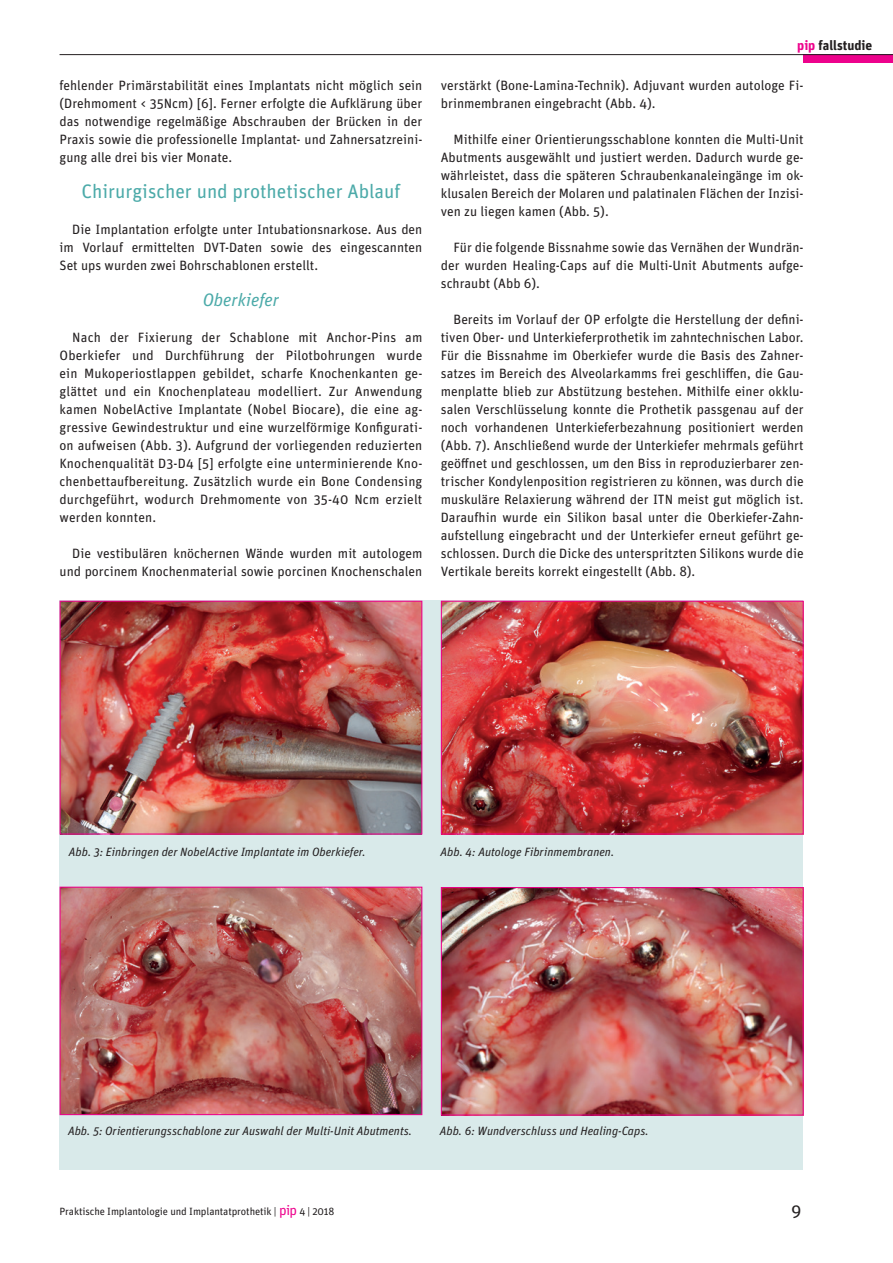
<style>
.page{position:relative;width:893px;height:1263px;background:#fff}
.page>*{position:absolute;margin:0;border:0;box-sizing:border-box;transform-origin:0 0}
.t1{font:19.5px "Unit OT";color:#4caaa9}
.t2{font:italic 18px "Unit OT";color:#4caaa9}
.t3{font:18px "Unit OT";color:#231f20}
.t4{font:13.5px/18px "Unit OT";color:#231f20;text-align:justify}
.t5{font:700 13.5px "Unit OT";color:#231f20}
.t6{font:italic 12px "Unit OT";color:#231f20}
.t7{font:10.5px "Unit OT";letter-spacing:-.01em;color:#231f20}
.s1{color:#ed028c}
.s2{font-size:14.1px;color:#ed028c}
</style>
<div class="page">
<div style="left:804px;top:54px;width:89px;height:9px;background:#ed028c"></div>
<hr style="left:60px;top:54px;width:833px;height:1px;background:#231f20">
<div style="left:60px;top:601px;width:743px;height:569px;background:#d9eaea"></div>
<img style="left:62px;top:889px;width:358px;height:224px">
<div style="left:60px;top:887px;width:362px;height:228px;border:1px solid #ed028c"></div>
<img style="left:62px;top:603px;width:358px;height:229px">
<div style="left:60px;top:601px;width:362px;height:233px;border:1px solid #ed028c"></div>
<img style="left:443px;top:889px;width:359px;height:224px">
<div style="left:441px;top:887px;width:363px;height:228px;border:1px solid #ed028c"></div>
<img style="left:443px;top:603px;width:359px;height:229px">
<div style="left:441px;top:601px;width:363px;height:233px;border:1px solid #ed028c"></div>
<p class="t4" style="left:60px;top:76px;width:364px">fehlender Primärstabilität eines Implantats nicht möglich sein (Drehmoment &lt; 35Ncm) [6]. Ferner erfolgte die Aufklärung über das notwendige regelmäßige Abschrauben der Brücken in der Praxis sowie die professionelle Implantat- und Zahnersatzreini&shy;gung alle drei bis vier Monate.</p>
<h1 class="t1" style="left:81px;top:180px;width:321px">Chirurgischer und prothetischer Ablauf</h1>
<p class="t4" style="left:60px;top:220px;width:364px;text-indent:13px">Die Implantation erfolgte unter Intubationsnarkose. Aus den im Vorlauf ermittelten DVT-Daten sowie des eingescannten Set ups wurden zwei Bohrschablonen erstellt.</p>
<h2 class="t2" style="left:203px;top:289px;width:78px">Oberkiefer</h2>
<p class="t4" style="left:60px;top:328px;width:364px;text-indent:13px">Nach der Fixierung der Schablone mit Anchor-Pins am Oberkiefer und Durchführung der Pilotbohrungen wurde ein Mukoperiostlappen gebildet, scharfe Knochenkanten ge&shy;glättet und ein Knochenplateau modelliert. Zur Anwendung kamen NobelActive Implantate (Nobel Biocare), die eine ag&shy;gressive Gewindestruktur und eine wurzelförmige Konfigurati&shy;on aufweisen (Abb. 3). Aufgrund der vorliegenden reduzierten Knochenqualität D3-D4 [5] erfolgte eine unterminierende Kno&shy;chenbettaufbereitung. Zusätzlich wurde ein Bone Condensing durchgeführt, wodurch Drehmomente von 35-40 Ncm erzielt werden konnten.</p>
<p class="t4" style="left:60px;top:544px;width:364px;text-align:right">Die vestibulären knöchernen Wände wurden mit autologem und porcinem Knochenmaterial sowie porcinen Knochenschalen</p>
<p class="t5" style="left:797px;top:37px;width:77px"><span class="s1">pip</span> fallstudie</p>
<p class="t4" style="left:441px;top:76px;width:364px">verstärkt (Bone-Lamina-Technik). Adjuvant wurden autologe Fi&shy;brinmembranen eingebracht (Abb. 4).</p>
<p class="t4" style="left:441px;top:130px;width:364px;text-indent:13px">Mithilfe einer Orientierungsschablone konnten die Multi-Unit Abutments ausgewählt und justiert werden. Dadurch wurde ge&shy;währleistet, dass die späteren Schraubenkanaleingänge im ok&shy;klusalen Bereich der Molaren und palatinalen Flächen der Inzisi&shy;ven zu liegen kamen (Abb. 5).</p>
<p class="t4" style="left:441px;top:238px;width:364px;text-indent:13px">Für die folgende Bissnahme sowie das Vernähen der Wundrän&shy;der wurden Healing-Caps auf die Multi-Unit Abutments aufge&shy;schraubt (Abb 6).</p>
<p class="t4" style="left:441px;top:310px;width:364px;text-indent:13px">Bereits im Vorlauf der OP erfolgte die Herstellung der defini&shy;tiven Ober- und Unterkieferprothetik im zahntechnischen Labor.<br>Für die Bissnahme im Oberkiefer wurde die Basis des Zahner&shy;satzes im Bereich des Alveolarkamms frei geschliffen, die Gau&shy;menplatte blieb zur Abstützung bestehen. Mithilfe einer okklu&shy;salen Verschlüsselung konnte die Prothetik passgenau auf der noch vorhandenen Unterkieferbezahnung positioniert werden (Abb. 7). Anschließend wurde der Unterkiefer mehrmals geführt geöffnet und geschlossen, um den Biss in reproduzierbarer zen&shy;trischer Kondylenposition registrieren zu können, was durch die muskuläre Relaxierung während der ITN meist gut möglich ist.<br>Daraufhin wurde ein Silikon basal unter die Oberkiefer-Zahn&shy;aufstellung eingebracht und der Unterkiefer erneut geführt ge&shy;schlossen. Durch die Dicke des unterspritzten Silikons wurde die Vertikale bereits korrekt eingestellt (Abb. 8).</p>
<p class="t6" style="left:69px;top:845px;width:298px">Abb. 3: Einbringen der NobelActive Implantate im Oberkiefer.</p>
<p class="t6" style="left:441px;top:845px;width:175px">Abb. 4: Autologe Fibrinmembranen.</p>
<p class="t6" style="left:68px;top:1124px;width:346px">Abb. 5: Orientierungsschablone zur Auswahl der Multi-Unit Abutments.</p>
<p class="t6" style="left:440px;top:1124px;width:210px">Abb. 6: Wundverschluss und Healing-Caps.</p>
<p class="t7" style="left:60px;top:1205px;width:276px">Praktische Implantologie und Implantatprothetik | <span class="s2">pip</span> 4 | 2018</p>
<h2 class="t3" style="left:791px;top:1200px;width:12px">9</h2>
</div>
